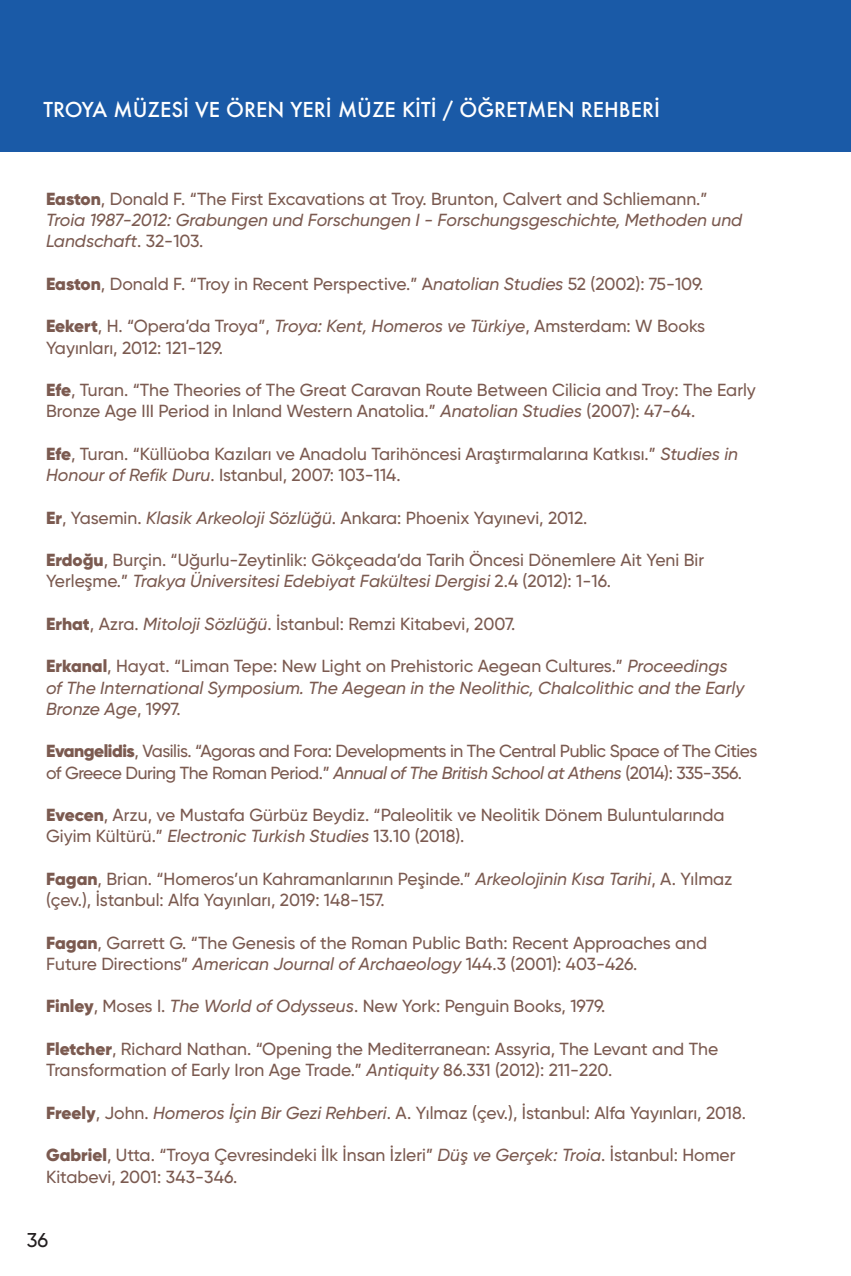
<style>
.page{position:relative;width:851px;height:1276px;background:#fff}
.page>*{position:absolute;margin:0;border:0;box-sizing:border-box;transform-origin:0 0}
.t1{font:500 20px "Futura";color:#fff}
.t2{font:500 20px "Gilroy";color:#231f20}
.t3{font:500 17.5px/21.2px "Gilroy";color:#7b5a50}
.t4{font:italic 500 17.5px/21.2px "Gilroy";color:#7b5a50}
.t5{font:500 17.5px/21.2px "Gilroy";letter-spacing:-.025em;color:#7b5a50}
.s1{font-weight:900;font-style:normal}
.s2{font-style:normal}
.s3{font-weight:900}
.s4{font-style:italic}
</style>
<div class="page">
<div style="left:0;top:0;width:850px;height:152px;background:#1a5aa7"></div>
<p class="t1" style="left:44px;top:96px;width:618px">TROYA MÜZESİ VE ÖREN YERİ MÜZE KİTİ / ÖĞRETMEN REHBERİ</p>
<p class="t4" style="left:46px;top:188px;width:697px"><span class="s1">Easton</span><span class="s2">, Donald F. “The First Excavations at Troy. Brunton, Calvert and Schliemann.”<br></span>Troia 1987-2012: Grabungen und Forschungen I - Forschungsgeschichte, Methoden und<br>Landschaft<span class="s2">. 32-103.</span></p>
<p class="t3" style="left:46px;top:273px;width:658px"><span class="s3">Easton</span>, Donald F. “Troy in Recent Perspective.” A<span class="s4">natolian Studies</span> 52 (2002): 75-109.</p>
<p class="t3" style="left:46px;top:315px;width:660px"><span class="s3">Eekert</span>, H. “Opera’da Troya”, <span class="s4">Troya: Kent, Homeros ve Türkiye</span>, Amsterdam: W Books<br>Yayınları, 2012: 121-129.</p>
<p class="t3" style="left:46px;top:379px;width:711px"><span class="s3">Efe</span>, Turan. “The Theories of The Great Caravan Route Between Cilicia and Troy: The Early<br>Bronze Age III Period in Inland Western Anatolia.” <span class="s4">Anatolian Studies</span> (2007): 47-64.</p>
<p class="t3" style="left:46px;top:443px;width:693px"><span class="s3">Efe</span>, Turan. “Küllüoba Kazıları ve Anadolu Tarihöncesi Araştırmalarına Katkısı.” <span class="s4">Studies in<br>Honour of Refik Duru</span>. Istanbul, 2007: 103-114.</p>
<p class="t3" style="left:46px;top:507px;width:543px"><span class="s3">Er</span>, Yasemin. <span class="s4">Klasik Arkeoloji Sözlüğü</span>. Ankara: Phoenix Yayınevi, 2012.</p>
<p class="t3" style="left:46px;top:549px;width:659px"><span class="s3">Erdoğu</span>, Burçin. “Uğurlu-Zeytinlik: Gökçeada’da Tarih Öncesi Dönemlere Ait Yeni Bir<br>Yerleşme.” <span class="s4">Trakya Üniversitesi Edebiyat Fakültesi Dergisi</span> 2.4 (2012): 1-16.</p>
<p class="t3" style="left:46px;top:613px;width:470px"><span class="s3">Erhat</span>, Azra. <span class="s4">Mitoloji Sözlüğü</span>. İstanbul: Remzi Kitabevi, 2007.</p>
<p class="t4" style="left:46px;top:655px;width:699px"><span class="s1">Erkanal</span><span class="s2">, Hayat. “Liman Tepe: New Light on Prehistoric Aegean Cultures.”</span> Proceedings of The International Symposium. The Aegean in the Neolithic, Chalcolithic and the Early<br>Bronze Age<span class="s2">, 1997.</span></p>
<p class="t5" style="left:46px;top:740px;width:712px"><span class="s3">Evangelidis</span>, Vasilis. “Agoras and Fora: Developments in The Central Public Space of The Cities of Greece During The Roman Period.” <span class="s4">Annual of The British School at Athens</span> (2014): 335-356.</p>
<p class="t3" style="left:46px;top:804px;width:680px"><span class="s3">Evecen</span>, Arzu, ve Mustafa Gürbüz Beydiz. “Paleolitik ve Neolitik Dönem Buluntularında<br>Giyim Kültürü.” <span class="s4">Electronic Turkish Studies</span> 13.10 (2018).</p>
<p class="t3" style="left:46px;top:868px;width:687px"><span class="s3">Fagan</span>, Brian. “Homeros’un Kahramanlarının Peşinde.” <span class="s4">Arkeolojinin Kısa Tarihi</span>, A. Yılmaz (çev.), İstanbul: Alfa Yayınları, 2019: 148-157.</p>
<p class="t3" style="left:46px;top:932px;width:662px"><span class="s3">Fagan</span>, Garrett G. “The Genesis of the Roman Public Bath: Recent Approaches and<br>Future Directions” <span class="s4">American Journal of Archaeology</span> 144.3 (2001): 403-426.</p>
<p class="t3" style="left:46px;top:995px;width:560px"><span class="s3">Finley</span>, Moses I. <span class="s4">The World of Odysseus</span>. New York: Penguin Books, 1979.</p>
<p class="t3" style="left:46px;top:1038px;width:673px"><span class="s3">Fletcher</span>, Richard Nathan. “Opening the Mediterranean: Assyria, The Levant and The<br>Transformation of Early Iron Age Trade.” <span class="s4">Antiquity</span> 86.331 (2012): 211-220.</p>
<p class="t3" style="left:46px;top:1102px;width:701px"><span class="s3">Freely</span>, John. <span class="s4">Homeros İçin Bir Gezi Rehberi</span>. A. Yılmaz (çev.), İstanbul: Alfa Yayınları, 2018.</p>
<p class="t3" style="left:46px;top:1144px;width:690px"><span class="s3">Gabriel</span>, Utta. “Troya Çevresindeki İlk İnsan İzleri” <span class="s4">Düş ve Gerçek: Troia</span>. İstanbul: Homer<br>Kitabevi, 2001: 343-346.</p>
<p class="t2" style="left:27px;top:1227px;width:23px">36</p>
</div>
